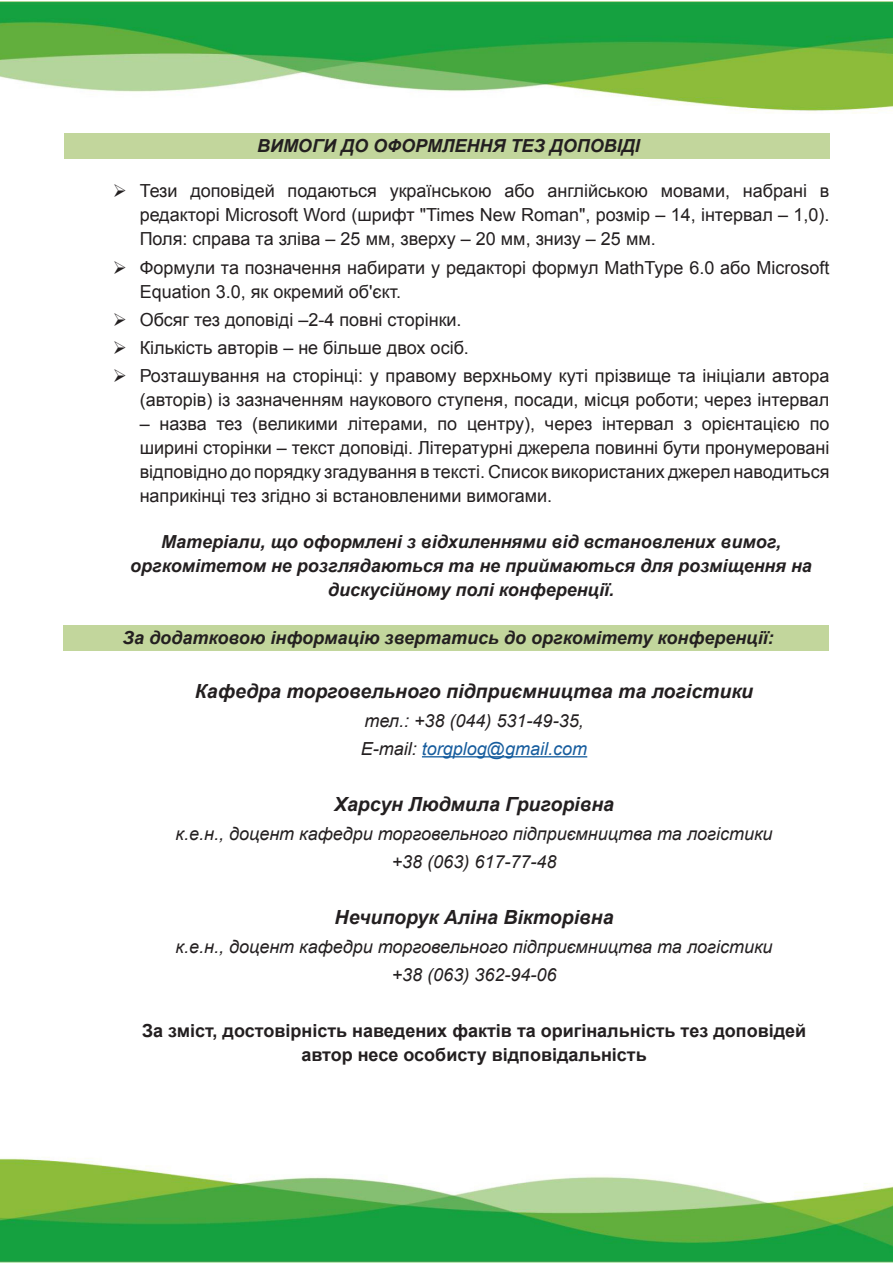
<style>
.page{position:relative;width:893px;height:1263px;background:#fff}
.page>*{position:absolute;margin:0;border:0;box-sizing:border-box;transform-origin:0 0}
.t1{font:italic 700 19.5px "Arial";color:#231f20}
.t2{font:18px/24px "Arial";color:#231f20;text-align:justify}
.t3{font:italic 700 18px/24px "Arial";color:#231f20;text-align:center}
.t4{font:italic 18px "Arial";color:#231f20}
.t5{font:700 18px/24px "Arial";color:#231f20;text-align:center}
.t6{font:italic 18px "Arial";color:#175d9e}
.s1{color:#231f20}
</style>
<div class="page">
<img style="left:0;top:2px;width:893px;height:111px">
<img style="left:0;top:1157px;width:893px;height:106px">
<div style="left:64px;top:133px;width:765px;height:25px;background:#c2d69c"></div>
<hr style="left:422px;top:756px;width:165px;height:1px;background:#175d9e">
<div style="left:64px;top:625px;width:765px;height:25px;background:#c2d69c"></div>
<p class="t3" style="left:257px;top:134px;width:384px">ВИМОГИ ДО ОФОРМЛЕННЯ ТЕЗ ДОПОВІДІ</p>
<p class="t2" style="left:140px;top:179px;width:691px">Тези доповідей подаються українською або англійською мовами, набрані в редакторі Microsoft Word (шрифт "Times New Roman", розмір – 14, інтервал – 1,0).<br>Поля: справа та зліва – 25 мм, зверху – 20 мм, знизу – 25 мм.</p>
<p class="t2" style="left:140px;top:256px;width:691px">Формули та позначення набирати у редакторі формул MathType 6.0 або Microsoft<br>Equation 3.0, як окремий об'єкт.</p>
<p class="t2" style="left:140px;top:308px;width:323px">Обсяг тез доповіді –2-4 повні сторінки.</p>
<p class="t2" style="left:140px;top:336px;width:331px">Кількість авторів – не більше двох осіб.</p>
<p class="t2" style="left:140px;top:364px;width:691px">Розташування на сторінці: у правому верхньому куті прізвище та ініціали автора (авторів) із зазначенням наукового ступеня, посади, місця роботи; через інтервал</p>
<p class="t2" style="left:140px;top:412px;width:691px">– назва тез (великими літерами, по центру), через інтервал з орієнтацією по ширині сторінки – текст доповіді. Літературні джерела повинні бути пронумеровані відповідно до порядку згадування в тексті. Список використаних джерел наводиться наприкінці тез згідно зі встановленими вимогами.</p>
<p class="t3" style="left:161px;top:530px;width:622px">Матеріали, що оформлені з відхиленнями від встановлених вимог,</p>
<p class="t3" style="left:130px;top:554px;width:683px">оргкомітетом не розглядаються та не приймаються для розміщення на дискусійному полі конференції.</p>
<p class="t3" style="left:123px;top:626px;width:653px">За додатковою інформацію звертатись до оргкомітету конференції:</p>
<p class="t1" style="left:195px;top:678px;width:560px">Кафедра торговельного підприємництва та логістики</p>
<p class="t4" style="left:364px;top:709px;width:221px">тел.: +38 (044) 531-49-35,</p>
<p class="t6" style="left:361px;top:737px;width:228px"><span class="s1">E-mail:</span> torgplog@gmail.com</p>
<p class="t1" style="left:334px;top:791px;width:282px">Харсун Людмила Григорівна</p>
<p class="t4" style="left:176px;top:822px;width:598px">к.е.н., доцент кафедри торговельного підприємництва та логістики</p>
<p class="t4" style="left:392px;top:850px;width:166px">+38 (063) 617-77-48</p>
<p class="t1" style="left:335px;top:904px;width:280px">Нечипорук Аліна Вікторівна</p>
<p class="t4" style="left:176px;top:935px;width:598px">к.е.н., доцент кафедри торговельного підприємництва та логістики</p>
<p class="t4" style="left:392px;top:963px;width:166px">+38 (063) 362-94-06</p>
<p class="t5" style="left:142px;top:1020px;width:666px">За зміст, достовірність наведених фактів та оригінальність тез доповідей автор несе особисту відповідальність</p>
</div>
